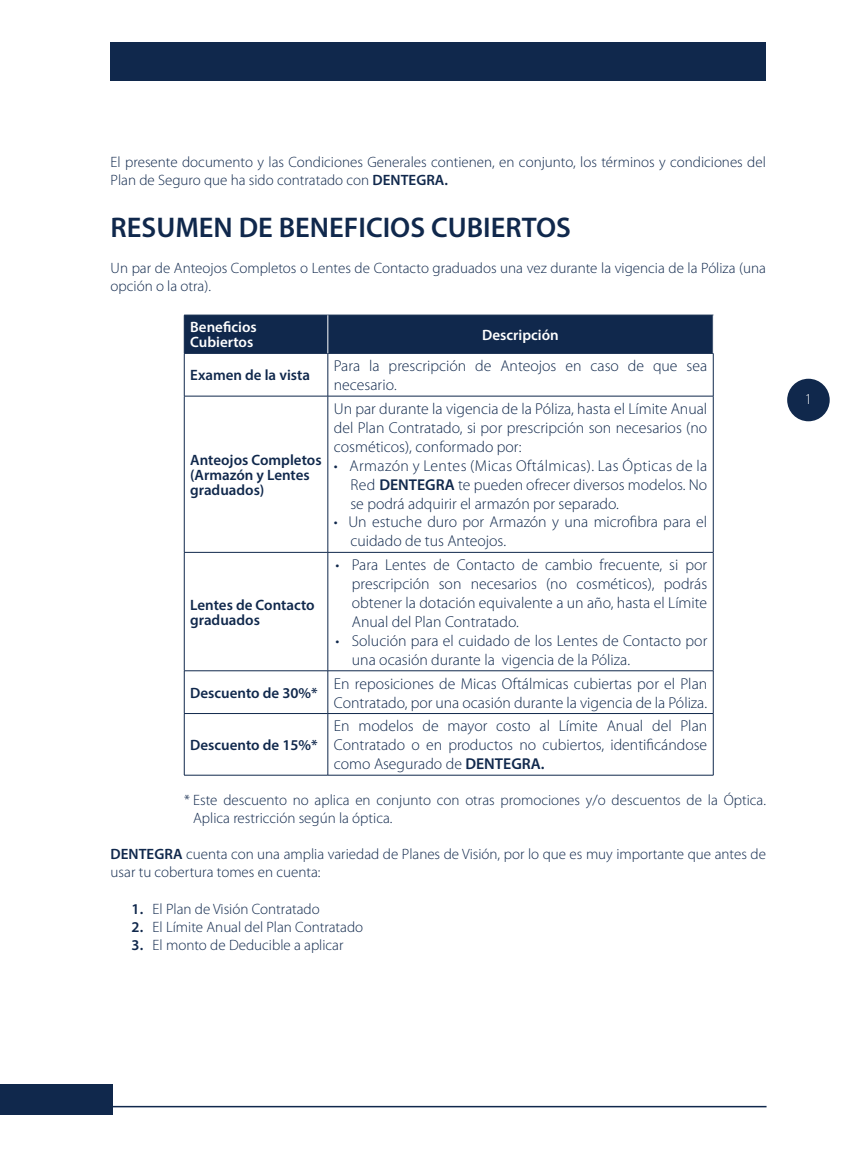
<style>
.page{position:relative;width:851px;height:1149px;background:#fff}
.page>*{position:absolute;margin:0;border:0;box-sizing:border-box;transform-origin:0 0}
.t1{font:600 28.5px "Myriad Pro";color:#10284c}
.t2{font:300 15.75px/18.9px "Myriad Pro";color:#10284c}
.t3{font:300 15px/18px "Myriad Pro";color:#10284c}
.t4{font:600 15px/15px "Myriad Pro";color:#10284c}
.t5{font:600 15px/15px "Myriad Pro";color:#fff}
.t6{font:300 15px "Myriad Pro";color:#fff}
.s1{font-weight:600}
.s2{font-size:15px}
</style>
<div class="page">
<div style="left:787px;top:378px;width:42px;height:43px;background:#10284c;border-radius:50%"></div>
<div style="left:111px;top:43px;width:654px;height:38px;background:#10284c"></div>
<hr style="left:0;top:1105px;width:766px;height:1px;background:#10284c">
<div style="left:0;top:1084px;width:112px;height:30px;background:#10284c"></div>
<div style="left:185px;top:316px;width:528px;height:37px;background:#10284c"></div>
<hr style="left:184px;top:315px;width:144px;height:1px;background:#10284c">
<hr style="left:184px;top:315px;width:1px;height:38px;background:#10284c">
<hr style="left:328px;top:315px;width:385px;height:1px;background:#10284c">
<hr style="left:184px;top:353px;width:144px;height:1px;background:#10284c">
<hr style="left:184px;top:353px;width:1px;height:43px;background:#10284c">
<hr style="left:184px;top:396px;width:144px;height:1px;background:#10284c">
<hr style="left:184px;top:396px;width:1px;height:156px;background:#10284c">
<hr style="left:328px;top:353px;width:385px;height:1px;background:#10284c">
<hr style="left:327px;top:353px;width:1px;height:43px;background:#10284c">
<hr style="left:713px;top:353px;width:1px;height:43px;background:#10284c">
<hr style="left:328px;top:396px;width:385px;height:1px;background:#10284c">
<hr style="left:327px;top:396px;width:1px;height:156px;background:#10284c">
<hr style="left:713px;top:396px;width:1px;height:156px;background:#10284c">
<hr style="left:184px;top:552px;width:144px;height:1px;background:#10284c">
<hr style="left:184px;top:552px;width:1px;height:118px;background:#10284c">
<hr style="left:328px;top:552px;width:385px;height:1px;background:#10284c">
<hr style="left:327px;top:552px;width:1px;height:118px;background:#10284c">
<hr style="left:713px;top:552px;width:1px;height:118px;background:#10284c">
<hr style="left:184px;top:670px;width:144px;height:1px;background:#10284c">
<hr style="left:184px;top:670px;width:1px;height:43px;background:#10284c">
<hr style="left:328px;top:670px;width:385px;height:1px;background:#10284c">
<hr style="left:327px;top:670px;width:1px;height:43px;background:#10284c">
<hr style="left:713px;top:670px;width:1px;height:43px;background:#10284c">
<hr style="left:184px;top:713px;width:144px;height:1px;background:#10284c">
<hr style="left:184px;top:713px;width:1px;height:61px;background:#10284c">
<hr style="left:328px;top:713px;width:385px;height:1px;background:#10284c">
<hr style="left:327px;top:713px;width:1px;height:61px;background:#10284c">
<hr style="left:713px;top:713px;width:1px;height:61px;background:#10284c">
<hr style="left:184px;top:774px;width:144px;height:1px;background:#10284c">
<hr style="left:328px;top:774px;width:385px;height:1px;background:#10284c">
<hr style="left:327px;top:315px;width:1px;height:38px;background:#fff">
<p class="t3" style="left:111px;top:153px;width:656px">El presente documento y las Condiciones Generales contienen, en conjunto, los términos y condiciones del<br>Plan de Seguro que ha sido contratado con <span class="s1">DENTEGRA.</span></p>
<h1 class="t1" style="left:111px;top:209px;width:461px">RESUMEN DE BENEFICIOS CUBIERTOS</h1>
<p class="t3" style="left:111px;top:259px;width:656px">Un par de Anteojos Completos o Lentes de Contacto graduados una vez durante la vigencia de la Póliza (una opción o la otra).</p>
<p class="t5" style="left:190px;top:319px;width:68px">Beneficios<br>Cubiertos</p>
<p class="t5" style="left:482px;top:327px;width:78px">Descripción</p>
<p class="t4" style="left:190px;top:367px;width:121px">Examen de la vista</p>
<p class="t2" style="left:334px;top:356px;width:375px">Para la prescripción de Anteojos en caso de que sea necesario<span class="s2">.</span></p>
<p class="t4" style="left:190px;top:452px;width:133px">Anteojos Completos (Armazón y Lentes graduados)</p>
<p class="t4" style="left:190px;top:596px;width:126px">Lentes de Contacto graduados</p>
<p class="t2" style="left:334px;top:399px;width:375px;text-align:justify">Un par durante la vigencia de la Póliza, hasta el Límite Anual del Plan Contratado, si por prescripción son necesarios (no cosméticos), conformado por:</p>
<p class="t2" style="left:350px;top:456px;width:358px;text-align:justify;text-indent:-17px">• Armazón y Lentes (Micas Oftálmicas). Las Ópticas de la Red <span class="s1">DENTEGRA</span> te pueden ofrecer diversos modelos. No se podrá adquirir el armazón por separado.</p>
<p class="t2" style="left:350px;top:513px;width:358px;text-indent:-17px">• Un estuche duro por Armazón y una microfibra para el cuidado de tus Anteojos.</p>
<p class="t2" style="left:352px;top:555px;width:357px;text-align:justify;text-indent:-17px">• Para Lentes de Contacto de cambio frecuente, si por prescripción son necesarios (no cosméticos), podrás obtener la dotación equivalente a un año, hasta el Límite Anual del Plan Contratado.</p>
<p class="t2" style="left:352px;top:631px;width:357px;text-indent:-17px">• Solución para el cuidado de los Lentes de Contacto por una ocasión durante la vigencia de la Póliza.</p>
<p class="t4" style="left:190px;top:684px;width:129px">Descuento de 30%*</p>
<p class="t2" style="left:334px;top:674px;width:375px">En reposiciones de Micas Oftálmicas cubiertas por el Plan<br>Contratado, por una ocasión durante la vigencia de la Póliza.</p>
<p class="t4" style="left:190px;top:736px;width:129px">Descuento de 15%*</p>
<p class="t2" style="left:334px;top:716px;width:375px;text-align:justify">En modelos de mayor costo al Límite Anual del Plan Contratado o en productos no cubiertos, identificándose como Asegurado de <span class="s1">DENTEGRA.</span></p>
<p class="t3" style="left:193px;top:791px;width:574px;text-indent:-9px">* Este descuento no aplica en conjunto con otras promociones y/o descuentos de la Óptica.<br>Aplica restricción según la óptica.</p>
<p class="t3" style="left:111px;top:845px;width:656px"><span class="s1">DENTEGRA</span> cuenta con una amplia variedad de Planes de Visión, por lo que es muy importante que antes de usar tu cobertura tomes en cuenta:</p>
<p class="t3" style="left:132px;top:899px;width:189px"><span class="s1">1.</span> El Plan de Visión Contratado</p>
<p class="t3" style="left:132px;top:917px;width:233px"><span class="s1">2.</span> El Límite Anual del Plan Contratado</p>
<p class="t3" style="left:132px;top:935px;width:213px"><span class="s1">3.</span> El monto de Deducible a aplicar</p>
<p class="t6" style="left:804px;top:391px;width:9px">1</p>
</div>
